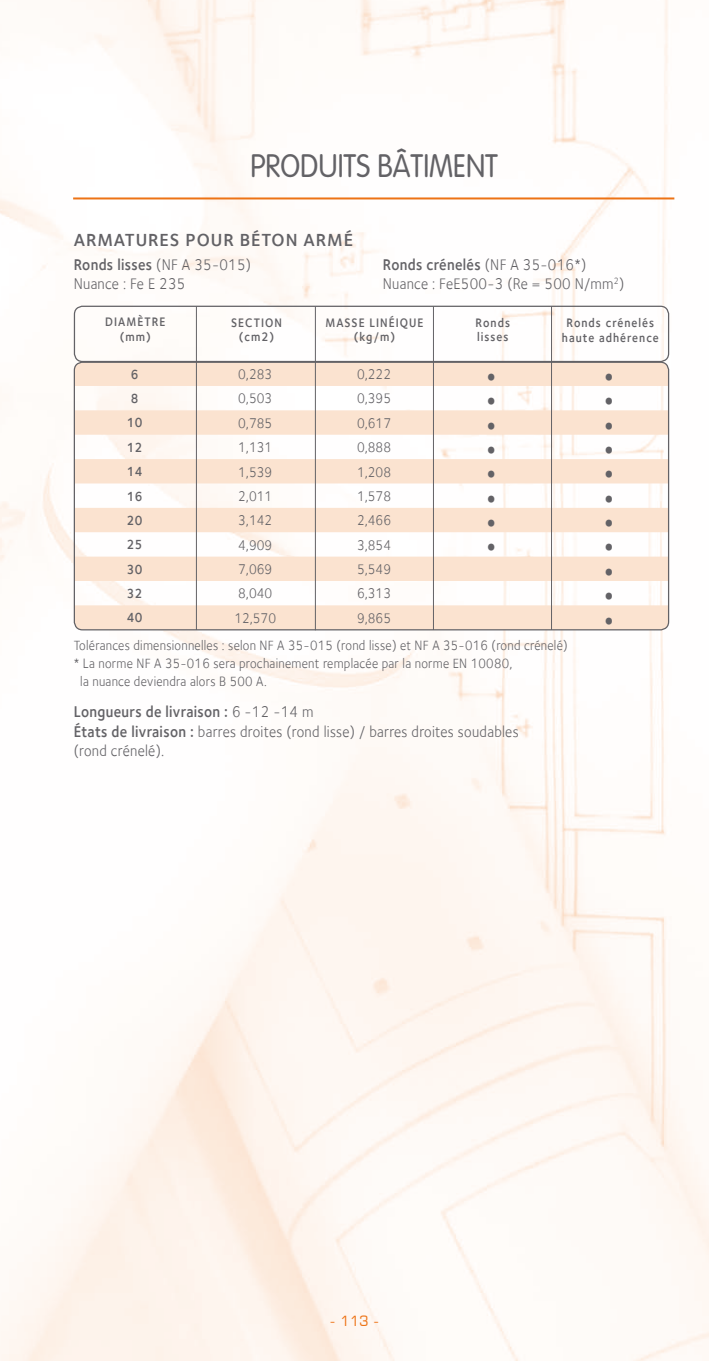
<style>
.page{position:relative;width:709px;height:1361px;background:#fff}
.page>*{position:absolute;margin:0;border:0;box-sizing:border-box;transform-origin:0 0}
.t1{font:300 32px "VAG Rounded";color:#636266;scale:.9 1}
.t2{font:600 18px "Foundry Sterling";letter-spacing:.05em;color:#636266}
.t3{font:16px/19.2px "Foundry Sterling";letter-spacing:.02em;color:#636266;scale:.9 1}
.t4{font:14.4px "Foundry Sterling";color:#636266;scale:.9 1}
.t5{font:14px "Foundry Sterling";letter-spacing:.02em;color:#636266;scale:.9 1}
.t6{font:14px "Square 721 BT";color:#ed7315}
.t7{font:600 13.6px "Foundry Sterling";letter-spacing:.03em;color:#636266;scale:.9 1}
.t8{font:600 12.6px/14.4px "Foundry Sterling";letter-spacing:.09em;color:#636266;text-align:center;scale:.9 1}
.s1{font-weight:600}
</style>
<div class="page">
<img style="left:0;top:0;width:709px;height:1361px">
<hr style="left:73px;top:197px;width:601px;height:2px;background:#ed7315">
<svg style="left:74px;top:362px;width:594px;height:268px;fill:#fbe3d0"></svg>
<div style="left:74px;top:306px;width:595px;height:56px;border:1px solid #636266;border-radius:8px"></div>
<hr style="left:196px;top:306px;width:1px;height:324px;background:#636266">
<hr style="left:315px;top:306px;width:1px;height:324px;background:#636266">
<hr style="left:433px;top:306px;width:1px;height:324px;background:#636266">
<hr style="left:551px;top:306px;width:1px;height:324px;background:#636266">
<svg style="left:488px;top:373px;width:6px;height:7px"></svg>
<svg style="left:606px;top:373px;width:6px;height:7px"></svg>
<svg style="left:488px;top:398px;width:6px;height:7px"></svg>
<svg style="left:606px;top:398px;width:6px;height:7px"></svg>
<svg style="left:488px;top:422px;width:6px;height:7px"></svg>
<svg style="left:606px;top:422px;width:6px;height:7px"></svg>
<svg style="left:488px;top:446px;width:6px;height:7px"></svg>
<svg style="left:606px;top:446px;width:6px;height:7px"></svg>
<svg style="left:488px;top:471px;width:6px;height:7px"></svg>
<svg style="left:606px;top:471px;width:6px;height:7px"></svg>
<svg style="left:488px;top:495px;width:6px;height:7px"></svg>
<svg style="left:606px;top:495px;width:6px;height:7px"></svg>
<svg style="left:488px;top:519px;width:6px;height:8px"></svg>
<svg style="left:606px;top:519px;width:6px;height:8px"></svg>
<svg style="left:488px;top:544px;width:6px;height:7px"></svg>
<svg style="left:606px;top:544px;width:6px;height:7px"></svg>
<svg style="left:606px;top:568px;width:6px;height:7px"></svg>
<svg style="left:606px;top:593px;width:6px;height:7px"></svg>
<svg style="left:606px;top:617px;width:6px;height:7px"></svg>
<h1 class="t1" style="left:251px;top:148px;width:276px">PRODUITS BÂTIMENT</h1>
<p class="t2" style="left:74px;top:229px;width:281px">ARMATURES POUR BÉTON ARMÉ</p>
<p class="t3" style="left:74px;top:255px;width:198px"><span class="s1">Ronds lisses</span> (NF A 35-015)<br>Nuance : Fe E 235</p>
<p class="t3" style="left:383px;top:255px;width:270px"><span class="s1">Ronds crénelés</span> (NF A 35-016*)<br>Nuance : FeE500-3 (Re = 500 N/mm<sup>2</sup>)</p>
<p class="t8" style="left:105px;top:315px;width:68px">DIAMÈTRE (mm)</p>
<p class="t8" style="left:325px;top:315px;width:110px">MASSE LINÉIQUE (kg/m)</p>
<p class="t8" style="left:231px;top:315px;width:58px">SECTION (cm2)</p>
<p class="t8" style="left:475px;top:315px;width:40px;text-align:left">Ronds lisses</p>
<p class="t8" style="left:562px;top:315px;width:109px">Ronds crénelés haute adhérence</p>
<p class="t7" style="left:131px;top:366px;width:10px">6</p>
<p class="t4" style="left:238px;top:366px;width:39px">0,283</p>
<p class="t4" style="left:357px;top:366px;width:39px">0,222</p>
<p class="t7" style="left:131px;top:390px;width:10px">8</p>
<p class="t4" style="left:238px;top:390px;width:39px">0,503</p>
<p class="t4" style="left:357px;top:390px;width:39px">0,395</p>
<p class="t7" style="left:127px;top:415px;width:19px">10</p>
<p class="t4" style="left:238px;top:414px;width:39px">0,785</p>
<p class="t4" style="left:357px;top:414px;width:39px">0,617</p>
<p class="t7" style="left:127px;top:439px;width:19px">12</p>
<p class="t4" style="left:238px;top:439px;width:39px">1,131</p>
<p class="t4" style="left:357px;top:439px;width:39px">0,888</p>
<p class="t7" style="left:127px;top:463px;width:19px">14</p>
<p class="t4" style="left:238px;top:463px;width:39px">1,539</p>
<p class="t4" style="left:357px;top:463px;width:39px">1,208</p>
<p class="t7" style="left:127px;top:488px;width:19px">16</p>
<p class="t4" style="left:238px;top:488px;width:39px">2,011</p>
<p class="t4" style="left:357px;top:488px;width:39px">1,578</p>
<p class="t7" style="left:127px;top:512px;width:19px">20</p>
<p class="t4" style="left:238px;top:512px;width:39px">3,142</p>
<p class="t4" style="left:357px;top:512px;width:39px">2,466</p>
<p class="t7" style="left:127px;top:537px;width:19px">25</p>
<p class="t4" style="left:238px;top:536px;width:39px">4,909</p>
<p class="t4" style="left:357px;top:536px;width:39px">3,854</p>
<p class="t7" style="left:127px;top:561px;width:19px">30</p>
<p class="t4" style="left:238px;top:561px;width:39px">7,069</p>
<p class="t4" style="left:357px;top:561px;width:39px">5,549</p>
<p class="t7" style="left:127px;top:585px;width:19px">32</p>
<p class="t4" style="left:238px;top:585px;width:39px">8,040</p>
<p class="t4" style="left:357px;top:585px;width:39px">6,313</p>
<p class="t7" style="left:127px;top:610px;width:19px">40</p>
<p class="t4" style="left:234px;top:609px;width:48px">12,570</p>
<p class="t4" style="left:357px;top:609px;width:39px">9,865</p>
<p class="t5" style="left:74px;top:637px;width:550px">Tolérances dimensionnelles : selon NF A 35-015 (rond lisse) et NF A 35-016 (rond crénelé)</p>
<p class="t5" style="left:74px;top:655px;width:489px">* La norme NF A 35-016 sera prochainement remplacée par la norme EN 10080,</p>
<p class="t5" style="left:80px;top:673px;width:209px">la nuance deviendra alors B 500 A.</p>
<p class="t3" style="left:74px;top:702px;width:496px"><span class="s1">Longueurs de livraison :</span> 6 -12 -14 m<br><span class="s1">États de livraison :</span> barres droites (rond lisse) / barres droites soudables (rond crénelé).</p>
<p class="t6" style="left:330px;top:1312px;width:51px">- 113 -</p>
</div>
